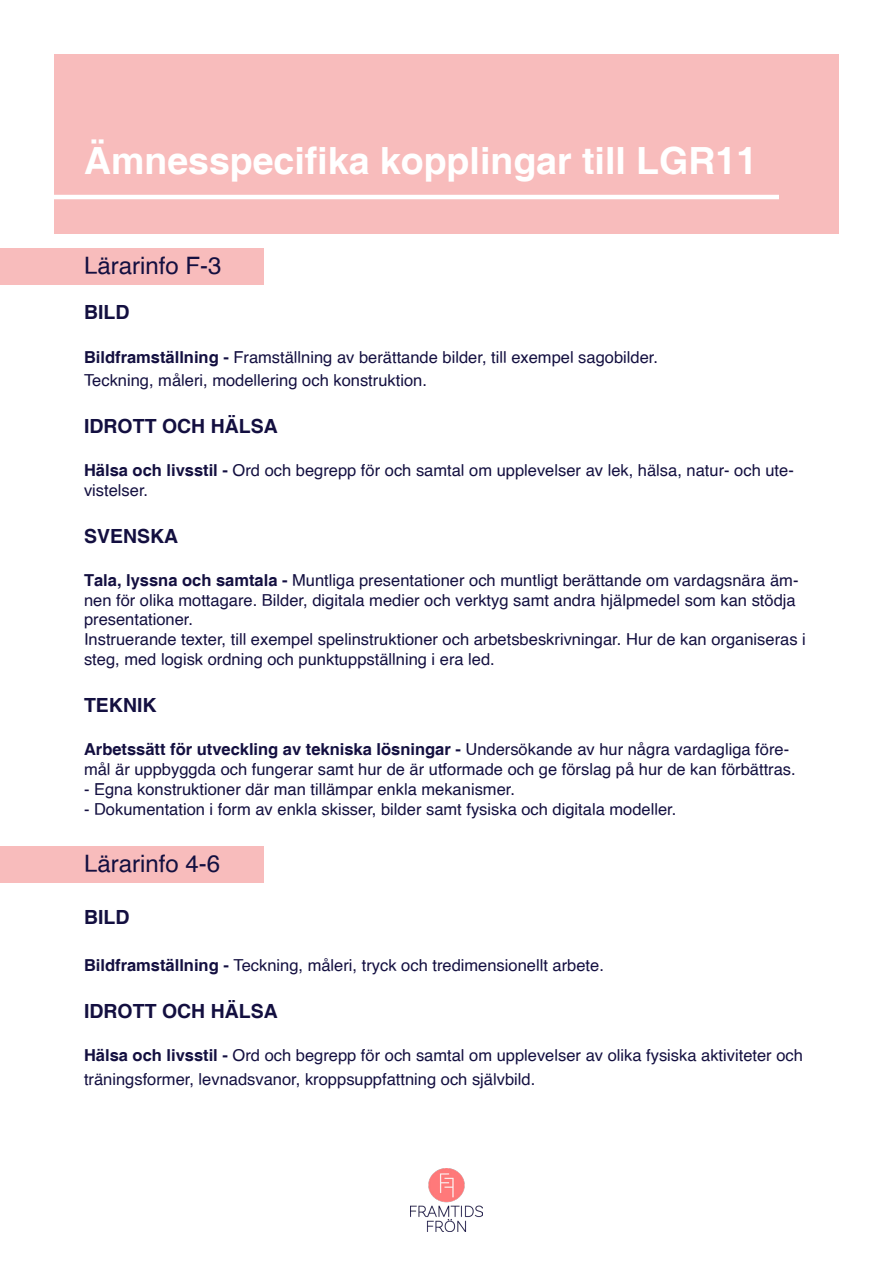
<style>
.page{position:relative;width:893px;height:1263px;background:#fff}
.page>*{position:absolute;margin:0;border:0;box-sizing:border-box;transform-origin:0 0}
.t1{font:700 37.5px "Helvetica";color:#fff}
.t2{font:24px "Helvetica";color:#130f40}
.t3{font:700 19.5px "Helvetica";color:#130f40}
.t4{font:16.5px/19.8px "Helvetica";color:#130f40}
.s1{font-weight:700}
</style>
<div class="page">
<div style="left:0;top:249px;width:264px;height:36px;background:#f8bcbc"></div>
<div style="left:0;top:846px;width:264px;height:36px;background:#f8bcbc"></div>
<div style="left:54px;top:54px;width:785px;height:180px;background:#f8bcbc"></div>
<hr style="left:54px;top:195px;width:725px;height:4px;background:#fff">
<img style="left:411px;top:1168px;width:71px;height:64px">
<p class="t1" style="left:84px;top:138px;width:675px">Ämnesspecifika kopplingar till LGR11</p>
<p class="t2" style="left:84px;top:247px;width:139px">Lärarinfo F-3</p>
<p class="t3" style="left:84px;top:301px;width:47px">BILD</p>
<p class="t4" style="left:84px;top:347px;width:576px"><span class="s1">Bildframställning -</span> Framställning av berättande bilder, till exempel sagobilder.</p>
<p class="t4" style="left:84px;top:371px;width:344px">Teckning, måleri, modellering och konstruktion.</p>
<p class="t3" style="left:84px;top:414px;width:195px">IDROTT OCH HÄLSA</p>
<p class="t4" style="left:84px;top:461px;width:711px"><span class="s1">Hälsa och livsstil -</span> Ord och begrepp för och samtal om upplevelser av lek, hälsa, natur- och ute&shy;vistelser.</p>
<p class="t3" style="left:84px;top:524px;width:96px">SVENSKA</p>
<p class="t4" style="left:84px;top:571px;width:716px"><span class="s1">Tala, lyssna och samtala -</span> Muntliga presentationer och muntligt berättande om vardagsnära äm&shy;nen för olika mottagare. Bilder, digitala medier och verktyg samt andra hjälpmedel som kan stödja presentationer.</p>
<p class="t4" style="left:84px;top:630px;width:723px">Instruerande texter, till exempel spelinstruktioner och arbetsbeskrivningar. Hur de kan organiseras i steg, med logisk ordning och punktuppställning i era led.</p>
<p class="t3" style="left:84px;top:693px;width:74px">TEKNIK</p>
<p class="t4" style="left:84px;top:740px;width:713px"><span class="s1">Arbetssätt för utveckling av tekniska lösningar -</span> Undersökande av hur några vardagliga före&shy;mål är uppbyggda och fungerar samt hur de är utformade och ge förslag på hur de kan förbättras.</p>
<p class="t4" style="left:84px;top:779px;width:433px">- Egna konstruktioner där man tillämpar enkla mekanismer.</p>
<p class="t4" style="left:84px;top:799px;width:594px">- Dokumentation i form av enkla skisser, bilder samt fysiska och digitala modeller.</p>
<p class="t2" style="left:84px;top:845px;width:138px">Lärarinfo 4-6</p>
<p class="t3" style="left:84px;top:905px;width:47px">BILD</p>
<p class="t4" style="left:84px;top:956px;width:521px"><span class="s1">Bildframställning -</span> Teckning, måleri, tryck och tredimensionellt arbete.</p>
<p class="t3" style="left:84px;top:999px;width:195px">IDROTT OCH HÄLSA</p>
<p class="t4" style="left:84px;top:1044px;width:720px;line-height:23.4px"><span class="s1">Hälsa och livsstil -</span> Ord och begrepp för och samtal om upplevelser av olika fysiska aktiviteter och träningsformer, levnadsvanor, kroppsuppfattning och självbild.</p>
</div>
